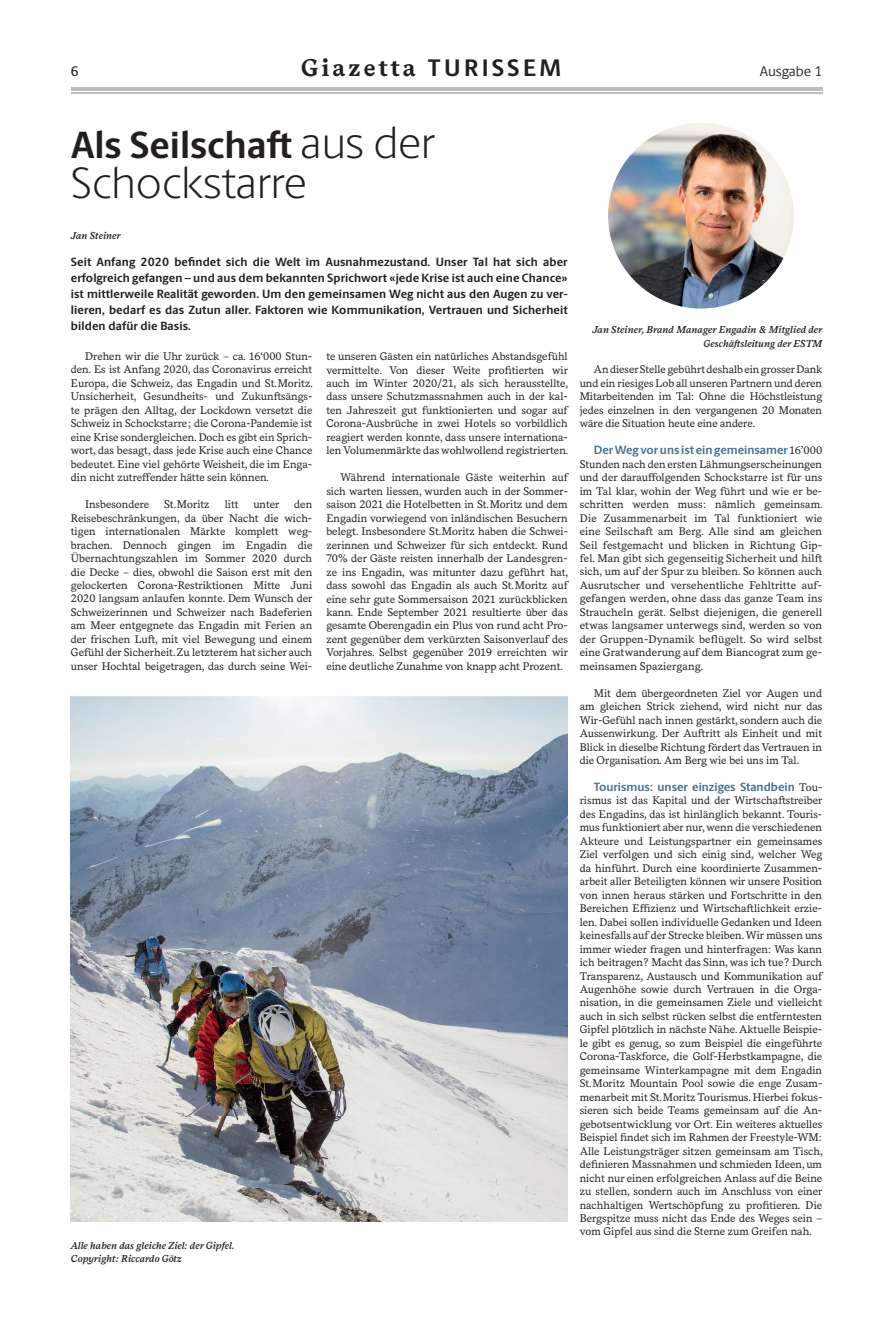
<style>
.page{position:relative;width:893px;height:1333px;background:#fff}
.page>*{position:absolute;margin:0;border:0;box-sizing:border-box;transform-origin:0 0}
.t1{font:300 44px "Berlingske Sans";color:#231f20}
.t2{font:700 38px "Berlingske Sans";color:#231f20}
.t3{font:700 24px "Messina Serif";letter-spacing:.13em;color:#231f20}
.t4{font:14px "Berlingske Sans";letter-spacing:-.01em;color:#231f20}
.t5{font:500 14px "Berlingske Sans";color:#231f20}
.t6{font:700 12px/16px "Berlingske Sans";letter-spacing:.01em;color:#231f20;text-align:justify}
.t7{font:700 12px "Berlingske Sans";color:#467392}
.t8{font:11px/13.5px "Messina Serif";color:#231f20;text-align:justify}
.t9{font:italic 600 10px/13.5px "Messina Serif";color:#231f20}
.s1{font-family:"Berlingske Sans"}
.s2{font-weight:300;font-size:44px}
.s3{font-family:"Messina Serif";font-weight:400;font-size:11px;color:#231f20}
</style>
<div class="page">
<hr style="left:71px;top:87px;width:751px;height:3px;background:#bcbdc0">
<hr style="left:71px;top:92px;width:751px;height:1px;background:#bcbdc0">
<img style="left:71px;top:696px;width:497px;height:525px">
<img style="left:608px;top:123px;width:186px;height:185px">
<p class="t5" style="left:71px;top:60px;width:9px">6</p>
<h3 class="t3" style="left:301px;top:49px;width:261px">Giazetta <span class="s1">TURISSEM</span></h3>
<p class="t4" style="left:760px;top:61px;width:64px">Ausgabe 1</p>
<h2 class="t2" style="left:71px;top:117px;width:365px">Als Seilschaft <span class="s2">aus der</span></h2>
<h1 class="t1" style="left:71px;top:153px;width:237px">Schockstarre</h1>
<p class="t9" style="left:71px;top:228px;width:51px">Jan Steiner</p>
<p class="t6" style="left:71px;top:253px;width:498px">Seit Anfang 2020 befindet sich die Welt im Ausnahmezustand. Unser Tal hat sich aber erfolgreich gefangen – und aus dem bekannten Sprichwort «jede Krise ist auch eine Chance» ist mittlerweile Realität geworden. Um den gemeinsamen Weg nicht aus den Augen zu ver&shy;lieren, bedarf es das Zutun aller. Faktoren wie Kommunikation, Vertrauen und Sicherheit bilden dafür die Basis.</p>
<p class="t8" style="left:71px;top:349px;width:243px;text-indent:14px">Drehen wir die Uhr zurück – ca. 16‘000 Stun&shy;den. Es ist Anfang 2020, das Coronavirus erreicht Europa, die Schweiz, das Engadin und St. Moritz.<br>Unsicherheit, Gesundheits- und Zukunftsä ngs&shy;te prä gen den Alltag, der Lockdown versetzt die Schweiz in Schockstarre ; die Corona-Pandemie ist eine Krise sondergleichen. Doch es gibt ein Sprich&shy;wort, das besagt, dass jede Krise auch eine Chance bedeutet. Eine viel gehö rte Weisheit, die im Enga&shy;din nicht zutreffender hä tte sein kö nnen.</p>
<p class="t8" style="left:85px;top:497px;width:66px">Insbesondere</p>
<p class="t8" style="left:164px;top:497px;width:47px">St. Moritz</p>
<p class="t8" style="left:225px;top:497px;width:15px">litt</p>
<p class="t8" style="left:253px;top:497px;width:28px">unter</p>
<p class="t8" style="left:326px;top:349px;width:243px">te unseren Gä sten ein natü rliches Abstandsgefü hl vermittelte. Von dieser Weite profitierten wir auch im Winter 2020/21, als sich herausstellte, dass unsere Schutzmassnahmen auch in der kal&shy;ten Jahreszeit gut funktionierten und sogar auf Corona-Ausbrü che in zwei Hotels so vorbildlich reagiert werden konnte, dass unsere internationa&shy;len Volumenmä rkte das wohlwollend registrierten.</p>
<p class="t8" style="left:326px;top:470px;width:243px;text-indent:14px">Wä hrend internationale Gä ste weiterhin auf sich warten liessen, wurden auch in der Sommer&shy;saison 2021 die Hotelbetten in St. Moritz und dem Engadin vorwiegend von inlä ndischen Besuchern belegt. Insbesondere St. Moritz haben die Schwei&shy;zerinnen und Schweizer fü r sich entdeckt. Rund 70% der Gä ste reisten innerhalb der Landesgren&shy;ze ins Engadin, was mitunter dazu gefü hrt hat, dass sowohl das Engadin als auch St. Moritz auf eine sehr gute Sommersaison 2021 zurü ckblicken kann. Ende September 2021 resultierte ü ber das gesamte Oberengadin ein Plus von rund acht Pro&shy;zent gegenü ber dem verkü rzten Saisonverlauf des Vorjahres. Selbst gegenü ber 2019 erreichten wir eine deutliche Zunahme von knapp acht Prozent.</p>
<p class="t8" style="left:71px;top:497px;width:243px;text-indent:223px">den Reisebeschrä nkungen, da ü ber Nacht die wich&shy;tigen internationalen Mä rkte komplett weg&shy;brachen. Dennoch gingen im Engadin die Ü bernachtungszahlen im Sommer 2020 durch die Decke – dies, obwohl die Saison erst mit den gelockerten Corona-Restriktionen Mitte Juni 2020 langsam anlaufen konnte. Dem Wunsch der Schweizerinnen und Schweizer nach Badeferien am Meer entgegnete das Engadin mit Ferien an der frischen Luft, mit viel Bewegung und einem Gefü hl der Sicherheit. Zu letzterem hat sicher auch unser Hochtal beigetragen, das durch seine Wei-</p>
<p class="t9" style="left:71px;top:1238px;width:165px">Alle haben das gleiche Ziel: der Gipfel.<br>Copyright : Riccardo Götz</p>
<p class="t9" style="left:592px;top:322px;width:232px;text-align:right">Jan Steiner, Brand Manager Engadin &amp; Mitglied der<br>Geschäftsleitung der ESTM</p>
<p class="t8" style="left:580px;top:362px;width:244px;text-indent:14px">An dieser Stelle gebü hrt deshalb ein grosser Dank und ein riesiges Lob all unseren Partnern und deren Mitarbeitenden im Tal : Ohne die Hö chstleistung jedes einzelnen in den vergangenen 20 Monaten wä re die Situation heute eine andere.</p>
<p class="t7" style="left:594px;top:441px;width:230px">Der Weg vor uns ist ein gemeinsamer <span class="s3">16’000</span></p>
<p class="t8" style="left:580px;top:457px;width:244px">Stunden nach den ersten Lä hmungserscheinungen und der darauffolgenden Schockstarre ist fü r uns im Tal klar, wohin der Weg führt und wie er be&shy;schritten werden muss : nämlich gemeinsam.<br>Die Zusammenarbeit im Tal funktioniert wie eine Seilschaft am Berg. Alle sind am gleichen Seil festgemacht und blicken in Richtung Gip&shy;fel. Man gibt sich gegenseitig Sicherheit und hilft sich, um auf der Spur zu bleiben. So kö nnen auch Ausrutscher und versehentliche Fehltritte auf&shy;gefangen werden, ohne dass das ganze Team ins Straucheln gerä t. Selbst diejenigen, die generell etwas langsamer unterwegs sind, werden so von der Gruppen-Dynamik beflü gelt. So wird selbst eine Gratwanderung auf dem Biancograt zum ge&shy;meinsamen Spaziergang.</p>
<p class="t8" style="left:580px;top:685px;width:244px;text-indent:14px">Mit dem ü bergeordneten Ziel vor Augen und am gleichen Strick ziehend, wird nicht nur das Wir-Gefü hl nach innen gestä rkt, sondern auch die Aussenwirkung. Der Auftritt als Einheit und mit Blick in dieselbe Richtung fö rdert das Vertrauen in die Organisation. Am Berg wie bei uns im Tal.</p>
<p class="t7" style="left:594px;top:777px;width:230px">Tourismus : unser einziges Standbein <span class="s3">Tou-</span></p>
<p class="t8" style="left:580px;top:793px;width:244px">rismus ist das Kapital und der Wirtschaftstreiber des Engadins, das ist hinlä nglich bekannt. Touris&shy;mus funktioniert aber nur, wenn die verschiedenen Akteure und Leistungspartner ein gemeinsames Ziel verfolgen und sich einig sind, welcher Weg da hinfü hrt. Durch eine koordinierte Zusammen&shy;arbeit aller Beteiligten kö nnen wir unsere Position von innen heraus stä rken und Fortschritte in den Bereichen Effizienz und Wirtschaftlichkeit erzie&shy;len. Dabei sollen individuelle Gedanken und Ideen keinesfalls auf der Strecke bleiben. Wir mü ssen uns immer wieder fragen und hinterfragen : Was kann ich beitragen ? Macht das Sinn, was ich tue ? Durch Transparenz, Austausch und Kommunikation auf Augenhö he sowie durch Vertrauen in die Orga&shy;nisation, in die gemeinsamen Ziele und vielleicht auch in sich selbst rü cken selbst die entferntesten Gipfel plö tzlich in nä chste Nä he. Aktuelle Beispie&shy;le gibt es genug, so zum Beispiel die eingefü hrte Corona-Taskforce, die Golf-Herbstkampagne, die gemeinsame Winterkampagne mit dem Engadin St. Moritz Mountain Pool sowie die enge Zusam&shy;menarbeit mit St. Moritz Tourismus. Hierbei fokus&shy;sieren sich beide Teams gemeinsam auf die An&shy;gebotsentwicklung vor Ort. Ein weiteres aktuelles Beispiel findet sich im Rahmen der Freestyle-WM :<br>Alle Leistungsträ ger sitzen gemeinsam am Tisch, definieren Massnahmen und schmieden Ideen, um nicht nur einen erfolgreichen Anlass auf die Beine zu stellen, sondern auch im Anschluss von einer nachhaltigen Wertschö pfung zu profitieren. Die Bergspitze muss nicht das Ende des Weges sein – vom Gipfel aus sind die Sterne zum Greifen nah.</p>
</div>
